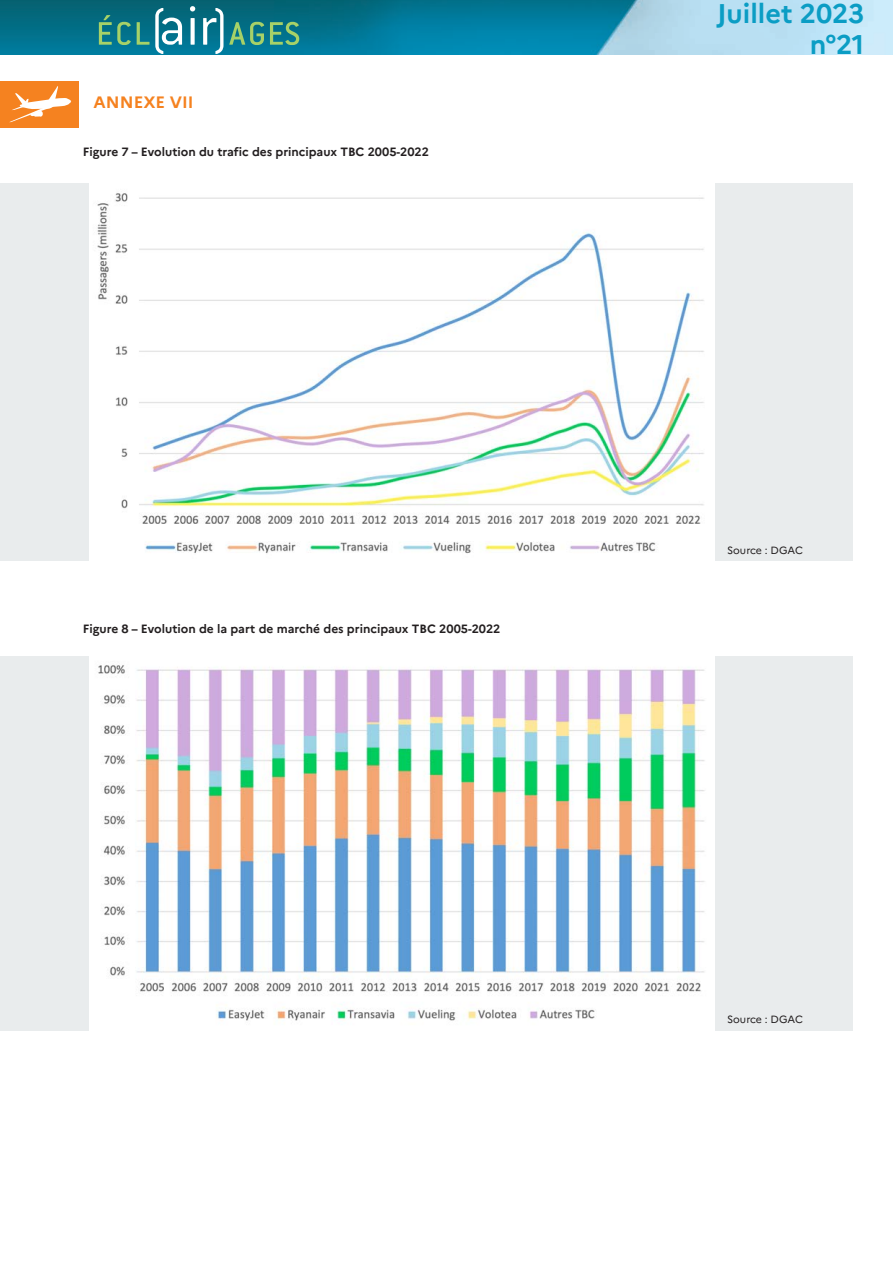
<style>
.page{position:relative;width:893px;height:1263px;background:#fff}
.page>*{position:absolute;margin:0;border:0;box-sizing:border-box;transform-origin:0 0}
.t1{font:700 27px/31.5px "Marianne";color:#0b9dc4;text-align:right}
.t2{font:700 16.5px "Marianne";color:#f58220}
.t3{font:700 12px "Marianne";color:#231f20}
.t4{font:10.5px "Marianne";letter-spacing:-.01em;color:#231f20}
</style>
<div class="page">
<div style="left:0;top:183px;width:853px;height:378px;background:#e9eced"></div>
<div style="left:0;top:656px;width:853px;height:375px;background:#e9eced"></div>
<img style="left:0;top:0;width:893px;height:54px">
<svg style="left:99px;top:15px;width:32px;height:30px"></svg>
<svg style="left:137px;top:22px;width:12px;height:23px"></svg>
<svg style="left:155px;top:8px;width:27px;height:46px"></svg>
<svg style="left:190px;top:6px;width:5px;height:39px"></svg>
<svg style="left:203px;top:8px;width:20px;height:46px"></svg>
<svg style="left:229px;top:22px;width:35px;height:23px"></svg>
<svg style="left:270px;top:22px;width:29px;height:23px"></svg>
<div style="left:0;top:81px;width:79px;height:46px;background:#f58220"></div>
<svg style="left:10px;top:86px;width:61px;height:36px"></svg>
<img style="left:89px;top:183px;width:626px;height:378px">
<img style="left:89px;top:656px;width:626px;height:375px">
<p class="t2" style="left:94px;top:92px;width:101px">ANNEXE VII</p>
<p class="t3" style="left:83px;top:144px;width:347px">Figure 7 – Evolution du trafic des principaux TBC 2005-2022</p>
<p class="t3" style="left:83px;top:621px;width:419px">Figure 8 – Evolution de la part de marché des principaux TBC 2005-2022</p>
<p class="t1" style="left:717px;top:-3px;width:149px">Juillet 2023 n°21</p>
<p class="t4" style="left:727px;top:543px;width:77px">Source : DGAC</p>
<p class="t4" style="left:727px;top:1012px;width:77px">Source : DGAC</p>
</div>
